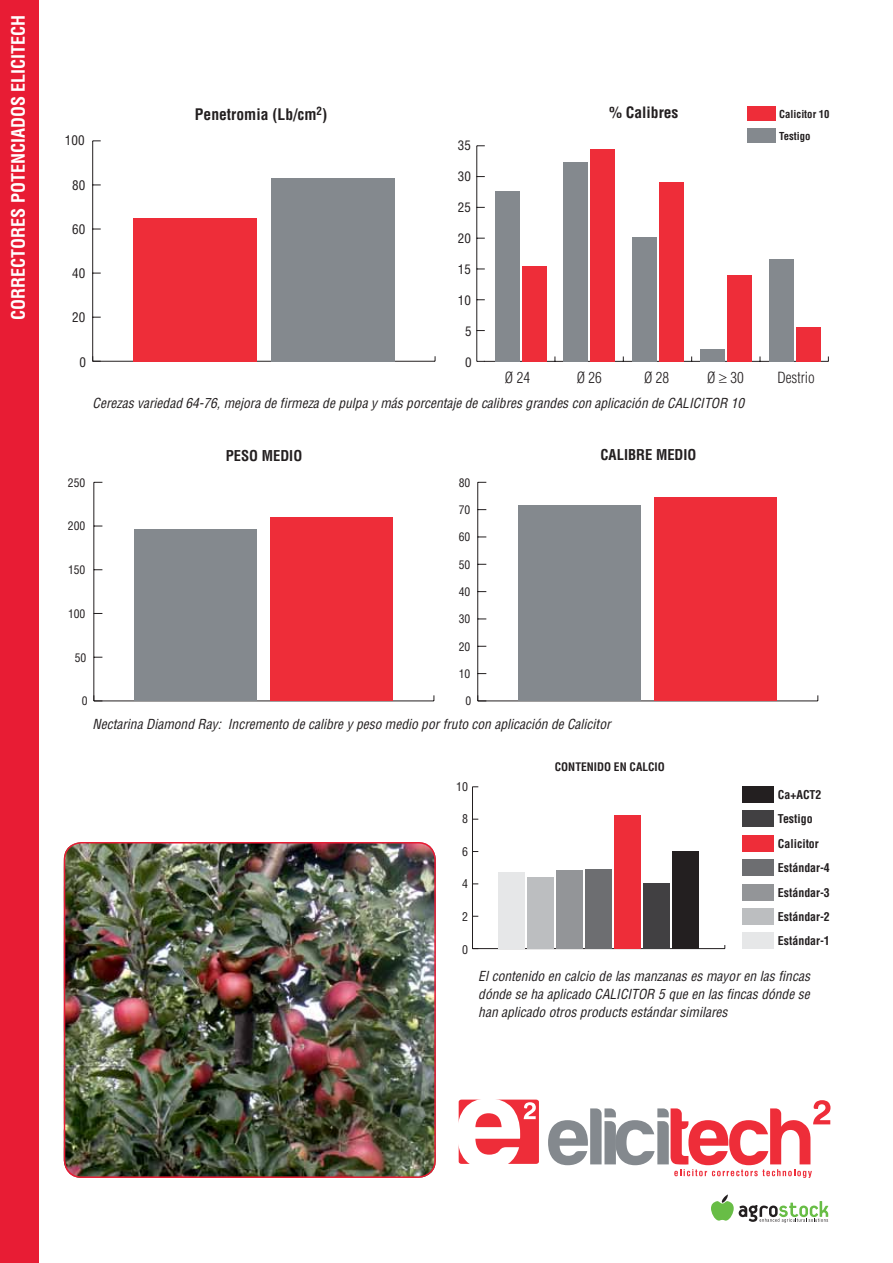
<style>
.page{position:relative;width:893px;height:1263px;background:#fff}
.page>*{position:absolute;margin:0;border:0;box-sizing:border-box;transform-origin:0 0}
.t1{font:700 condensed 18px "Helvetica";color:#fff}
.t2{font:700 condensed 15.6px "Helvetica";color:#231f20}
.t3{font:700 condensed 15.3px "Helvetica";color:#231f20}
.t4{font:300 condensed 15px "Helvetica";color:#231f20}
.t5{font:700 condensed 14.55px "Helvetica";color:#231f20}
.t6{font:italic condensed 13.5px/18px "Helvetica";color:#231f20;text-align:justify}
.t7{font:condensed 13.05px "Helvetica";color:#231f20}
.t8{font:condensed 12.9px "Helvetica";color:#231f20}
.t9{font:700 condensed 11.85px/24.5px "Helvetica";color:#231f20}
.t10{font:condensed 11.85px "Helvetica";color:#231f20}
.t11{font:condensed 11.55px "Helvetica";color:#231f20}
.t12{font:700 condensed 11.55px "Helvetica";color:#231f20}
.t13{font:700 condensed 10.65px/22px "Helvetica";color:#231f20}
</style>
<div class="page">
<div style="left:0;top:0;width:39px;height:1263px;background:#e81c34"></div>
<svg style="left:711px;top:1194px;width:117px;height:29px"></svg>
<svg style="left:548px;top:1100px;width:282px;height:78px"></svg>
<svg style="left:458px;top:1099px;width:81px;height:65px"></svg>
<hr style="left:94px;top:701px;width:340px;height:1px;background:#231f20">
<hr style="left:94px;top:482px;width:1px;height:219px;background:#231f20">
<svg style="left:94px;top:695px;width:8px;height:7px"></svg>
<div style="left:271px;top:518px;width:122px;height:183px;background:#ee2d39"></div>
<div style="left:135px;top:529px;width:122px;height:172px;background:#84898e"></div>
<hr style="left:478px;top:701px;width:340px;height:1px;background:#231f20">
<hr style="left:477px;top:482px;width:1px;height:219px;background:#231f20">
<svg style="left:477px;top:695px;width:9px;height:7px"></svg>
<div style="left:655px;top:497px;width:122px;height:204px;background:#ee2d39"></div>
<div style="left:519px;top:506px;width:122px;height:195px;background:#84898e"></div>
<hr style="left:472px;top:948px;width:253px;height:1px;background:#231f20">
<hr style="left:472px;top:787px;width:1px;height:161px;background:#231f20">
<div style="left:742px;top:786px;width:32px;height:16px;background:#231f20"></div>
<div style="left:672px;top:851px;width:26px;height:97px;background:#231f20"></div>
<div style="left:742px;top:811px;width:32px;height:16px;background:#414042"></div>
<div style="left:643px;top:883px;width:27px;height:65px;background:#414042"></div>
<div style="left:742px;top:835px;width:32px;height:16px;background:#ee2d39"></div>
<div style="left:615px;top:815px;width:26px;height:133px;background:#ee2d39"></div>
<div style="left:742px;top:859px;width:32px;height:17px;background:#6d6e71"></div>
<div style="left:586px;top:869px;width:26px;height:79px;background:#6d6e71"></div>
<div style="left:742px;top:884px;width:32px;height:16px;background:#939598"></div>
<div style="left:557px;top:870px;width:26px;height:78px;background:#939598"></div>
<div style="left:742px;top:908px;width:32px;height:17px;background:#bcbec0"></div>
<div style="left:528px;top:877px;width:26px;height:71px;background:#bcbec0"></div>
<div style="left:742px;top:933px;width:32px;height:16px;background:#e6e7e8"></div>
<div style="left:499px;top:872px;width:26px;height:76px;background:#e6e7e8"></div>
<img style="left:64px;top:842px;width:372px;height:336px">
<div style="left:64px;top:842px;width:372px;height:336px;border:2px solid #e81c34;border-radius:17px"></div>
<hr style="left:93px;top:361px;width:342px;height:1px;background:#231f20">
<hr style="left:92px;top:141px;width:1px;height:220px;background:#231f20">
<svg style="left:92px;top:356px;width:9px;height:6px"></svg>
<div style="left:271px;top:178px;width:123px;height:184px;background:#84898e"></div>
<div style="left:133px;top:218px;width:124px;height:144px;background:#ee2d39"></div>
<hr style="left:484px;top:361px;width:344px;height:1px;background:#231f20">
<hr style="left:476px;top:146px;width:1px;height:215px;background:#231f20">
<div style="left:522px;top:266px;width:25px;height:96px;background:#ee2d39"></div>
<div style="left:591px;top:149px;width:24px;height:213px;background:#ee2d39"></div>
<div style="left:659px;top:182px;width:25px;height:180px;background:#ee2d39"></div>
<div style="left:728px;top:275px;width:24px;height:87px;background:#ee2d39"></div>
<div style="left:796px;top:328px;width:25px;height:34px;background:#ee2d39"></div>
<div style="left:495px;top:192px;width:24px;height:170px;background:#84898e"></div>
<div style="left:563px;top:162px;width:25px;height:200px;background:#84898e"></div>
<div style="left:632px;top:237px;width:24px;height:125px;background:#84898e"></div>
<div style="left:700px;top:349px;width:25px;height:13px;background:#84898e"></div>
<div style="left:769px;top:260px;width:24px;height:102px;background:#84898e"></div>
<div style="left:747px;top:106px;width:29px;height:15px;background:#ee2d39"></div>
<div style="left:747px;top:128px;width:29px;height:15px;background:#84898e"></div>
<h1 class="t1" style="left:7px;top:320px;width:307px;rotate:-90deg">CORRECTORES POTENCIADOS ELICITECH</h1>
<p class="t7" style="left:65px;top:132px;width:21px">100</p>
<p class="t7" style="left:72px;top:177px;width:15px">80</p>
<p class="t7" style="left:72px;top:221px;width:15px">60</p>
<p class="t7" style="left:72px;top:265px;width:15px">40</p>
<p class="t7" style="left:72px;top:309px;width:15px">20</p>
<p class="t7" style="left:79px;top:354px;width:8px">0</p>
<p class="t2" style="left:195px;top:104px;width:134px">Penetromia (Lb/cm<sup>2</sup>)</p>
<p class="t8" style="left:458px;top:137px;width:15px">35</p>
<p class="t8" style="left:458px;top:168px;width:15px">30</p>
<p class="t8" style="left:458px;top:199px;width:15px">25</p>
<p class="t8" style="left:458px;top:230px;width:15px">20</p>
<p class="t8" style="left:458px;top:261px;width:15px">15</p>
<p class="t8" style="left:458px;top:292px;width:15px">10</p>
<p class="t8" style="left:465px;top:323px;width:8px">5</p>
<p class="t8" style="left:465px;top:354px;width:8px">0</p>
<p class="t3" style="left:609px;top:103px;width:71px">% Calibres</p>
<p class="t13" style="left:779px;top:103px;width:52px">Calicitor 10<br>Testigo</p>
<p class="t4" style="left:505px;top:368px;width:27px">Ø 24</p>
<p class="t4" style="left:577px;top:368px;width:27px">Ø 26</p>
<p class="t4" style="left:644px;top:368px;width:27px">Ø 28</p>
<p class="t4" style="left:707px;top:368px;width:38px">Ø ≥ 30</p>
<p class="t4" style="left:777px;top:368px;width:39px">Destrio</p>
<p class="t6" style="left:93px;top:394px;width:653px">Cerezas variedad 64-76, mejora de firmeza de pulpa y más porcentaje de calibres grandes con aplicación de CALICITOR 10</p>
<p class="t11" style="left:68px;top:475px;width:19px">250</p>
<p class="t11" style="left:68px;top:519px;width:19px">200</p>
<p class="t11" style="left:68px;top:563px;width:19px">150</p>
<p class="t11" style="left:68px;top:606px;width:19px">100</p>
<p class="t11" style="left:75px;top:650px;width:13px">50</p>
<p class="t11" style="left:82px;top:694px;width:7px">0</p>
<p class="t5" style="left:226px;top:446px;width:78px">PESO MEDIO</p>
<p class="t5" style="left:600px;top:446px;width:97px">CALIBRE MEDIO</p>
<p class="t11" style="left:459px;top:475px;width:13px">80</p>
<p class="t11" style="left:459px;top:503px;width:13px">70</p>
<p class="t11" style="left:459px;top:530px;width:13px">60</p>
<p class="t11" style="left:459px;top:557px;width:13px">50</p>
<p class="t11" style="left:459px;top:585px;width:13px">40</p>
<p class="t11" style="left:459px;top:612px;width:13px">30</p>
<p class="t11" style="left:459px;top:639px;width:13px">20</p>
<p class="t11" style="left:459px;top:666px;width:13px">10</p>
<p class="t11" style="left:466px;top:694px;width:7px">0</p>
<p class="t6" style="left:93px;top:715px;width:520px">Nectarina Diamond Ray: Incremento de calibre y peso medio por fruto con aplicación de Calicitor</p>
<p class="t10" style="left:456px;top:779px;width:13px">10</p>
<p class="t10" style="left:462px;top:811px;width:7px">8</p>
<p class="t10" style="left:462px;top:844px;width:7px">6</p>
<p class="t10" style="left:462px;top:877px;width:7px">4</p>
<p class="t10" style="left:462px;top:909px;width:7px">2</p>
<p class="t10" style="left:462px;top:942px;width:7px">0</p>
<p class="t12" style="left:555px;top:759px;width:111px">CONTENIDO EN CALCIO</p>
<p class="t9" style="left:778px;top:782px;width:53px">Ca+ACT2<br>Testigo<br>Calicitor<br>Estándar-4<br>Estándar-3<br>Estándar-2<br>Estándar-1</p>
<p class="t6" style="left:478px;top:966px;width:333px">El contenido en calcio de las manzanas es mayor en las fincas dónde se ha aplicado CALICITOR 5 que en las fincas dónde se han aplicado otros products estándar similares</p>
</div>
